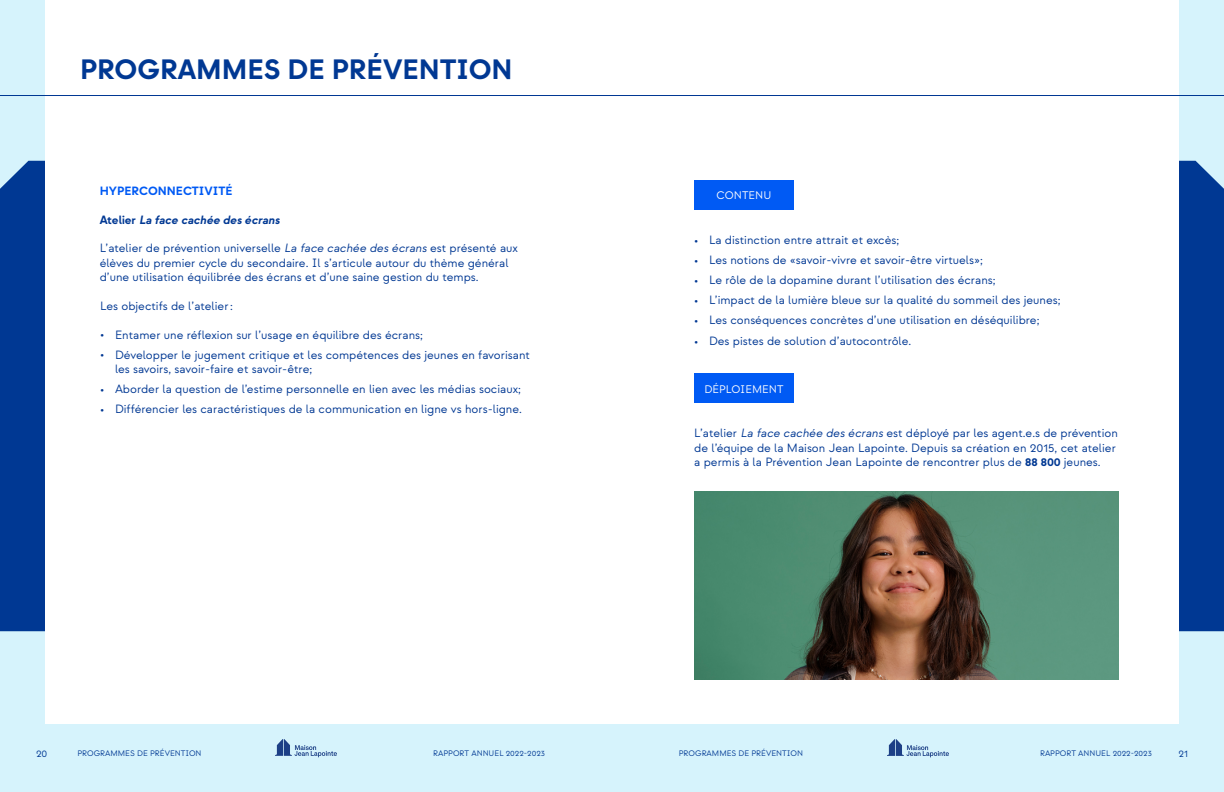
<style>
.page{position:relative;width:1224px;height:792px;background:#fff}
.page>*{position:absolute;margin:0;border:0;box-sizing:border-box;transform-origin:0 0}
.t1{font:700 28px "Strawford";color:#003893}
.t2{font:12px/20.2px "Strawford";color:#003893}
.t3{font:italic 700 12px "Strawford";color:#003893}
.t4{font:700 12px "Strawford";color:#005af4}
.t5{font:11px "Strawford";color:#fff}
.t6{font:10px "Strawford";color:#003893}
.t7{font:8px "Strawford";color:#003893}
.s1{font-style:normal}
.s2{font-style:italic}
.s3{font-weight:700}
</style>
<div class="page">
<div style="left:0;top:0;width:45px;height:792px;background:#d6f3fc"></div>
<div style="left:1179px;top:0;width:45px;height:792px;background:#d6f3fc"></div>
<div style="left:0;top:724px;width:1224px;height:68px;background:#d6f3fc"></div>
<div style="left:0;top:161px;width:45px;height:470px;background:#003893"></div>
<div style="left:1179px;top:161px;width:45px;height:470px;background:#003893"></div>
<svg style="left:887px;top:739px;width:62px;height:18px"></svg>
<svg style="left:275px;top:739px;width:62px;height:18px"></svg>
<hr style="left:0;top:95px;width:1224px;height:1px;background:#003893">
<img style="left:694px;top:491px;width:424px;height:188px">
<div style="left:694px;top:180px;width:100px;height:30px;background:#005af4"></div>
<div style="left:694px;top:374px;width:100px;height:30px;background:#005af4"></div>
<h1 class="t1" style="left:80px;top:52px;width:434px">PROGRAMMES DE PRÉVENTION</h1>
<p class="t4" style="left:100px;top:183px;width:134px">HYPERCONNECTIVITÉ</p>
<p class="t3" style="left:100px;top:212px;width:181px"><span class="s1">Atelier</span> La face cachée des écrans</p>
<p class="t2" style="left:100px;top:241px;width:420px;line-height:14.4px">L’atelier de prévention universelle <span class="s2">La face cachée des écrans</span> est présenté aux élèves du premier cycle du secondaire. Il s’articule autour du thème général d’une utilisation équilibrée des écrans et d’une saine gestion du temps.</p>
<p class="t2" style="left:100px;top:296px;width:134px">Les objectifs de l’atelier:</p>
<p class="t2" style="left:115px;top:325px;width:417px">Entamer une réflexion sur l’usage en équilibre des écrans;<br>Développer le jugement critique et les compétences des jeunes en favorisant</p>
<p class="t2" style="left:115px;top:359px;width:409px">les savoirs, savoir-faire et savoir-être;<br>Aborder la question de l’estime personnelle en lien avec les médias sociaux;<br>Différencier les caractéristiques de la communication en ligne vs hors-ligne.</p>
<p class="t2" style="left:100px;top:324px;width:6px">• •</p>
<p class="t2" style="left:100px;top:379px;width:6px">• •</p>
<p class="t5" style="left:717px;top:189px;width:56px">CONTENU</p>
<p class="t2" style="left:694px;top:230px;width:6px;text-align:justify">• • • • • •</p>
<p class="t2" style="left:709px;top:230px;width:353px">La distinction entre attrait et excès;<br>Les notions de «savoir-vivre et savoir-être virtuels»;<br>Le rôle de la dopamine durant l’utilisation des écrans;<br>L’impact de la lumière bleue sur la qualité du sommeil des jeunes; Les conséquences concrètes d’une utilisation en déséquilibre; Des pistes de solution d’autocontrôle.</p>
<p class="t5" style="left:704px;top:382px;width:81px">DÉPLOIEMENT</p>
<p class="t2" style="left:694px;top:426px;width:425px;line-height:14.4px">L’atelier <span class="s2">La face cachée des écrans</span> est déployé par les agent.e.s de prévention de l’équipe de la Maison Jean Lapointe. Depuis sa création en 2015, cet atelier a permis à la Prévention Jean Lapointe de rencontrer plus de <span class="s3">88 800</span> jeunes.</p>
<p class="t6" style="left:36px;top:747px;width:13px">20</p>
<p class="t7" style="left:77px;top:748px;width:126px">PROGRAMMES DE PRÉVENTION</p>
<p class="t7" style="left:433px;top:748px;width:113px">RAPPORT ANNUEL 2022-2023</p>
<p class="t7" style="left:679px;top:748px;width:126px">PROGRAMMES DE PRÉVENTION</p>
<p class="t7" style="left:1040px;top:748px;width:113px">RAPPORT ANNUEL 2022-2023</p>
<p class="t6" style="left:1179px;top:747px;width:11px">21</p>
</div>
